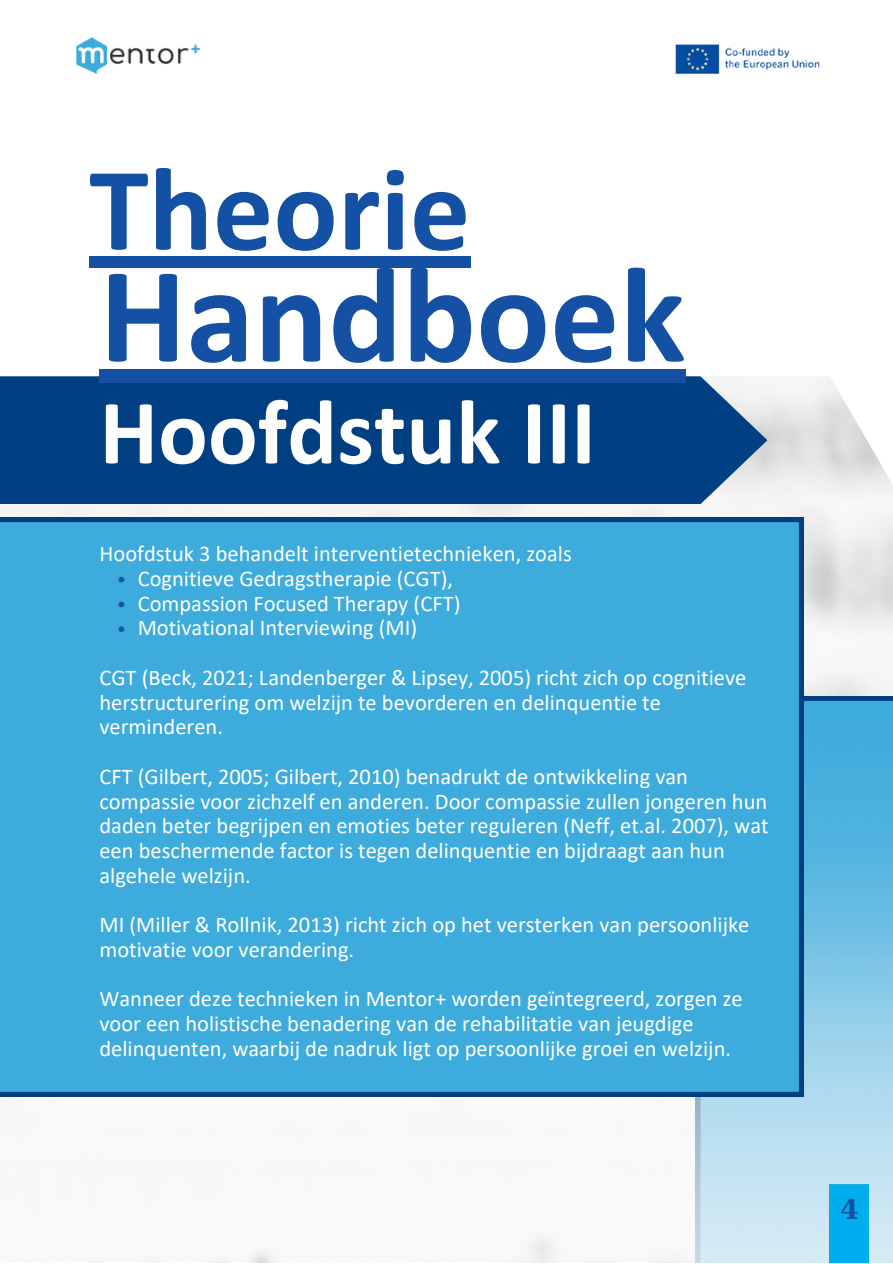
<style>
.page{position:relative;width:893px;height:1264px;background:#fff}
.page>*{position:absolute;margin:0;border:0;box-sizing:border-box;transform-origin:0 0}
.t1{font:700 137.7px "Calibri";color:#1450a4}
.t2{font:700 119.85px "Calibri";color:#1450a4}
.t3{font:700 92.85px "Calibri";color:#fff}
.t4{font:700 27px "DejaVu Serif";color:#1450a4}
.t5{font:22.5px/24.8px "Calibri";color:#fff}
</style>
<div class="page">
<img style="left:76px;top:37px;width:744px;height:37px">
<img style="left:0;top:377px;width:892px;height:319px">
<img style="left:0;top:710px;width:892px;height:552px">
<div style="left:0;top:517px;width:803px;height:579px;background:#3dabdc"></div>
<div style="left:0;top:376px;width:767px;height:128px;background:#004082"></div>
<svg style="left:119px;top:577px;width:5px;height:5px"></svg>
<svg style="left:119px;top:601px;width:5px;height:6px"></svg>
<svg style="left:119px;top:626px;width:5px;height:6px"></svg>
<div style="left:829px;top:1184px;width:39px;height:78px;background:#00aeef"></div>
<div style="left:89px;top:256px;width:381px;height:11px;background:#1450a4"></div>
<div style="left:99px;top:369px;width:586px;height:13px;background:#1450a4"></div>
<p class="t2" style="left:89px;top:159px;width:382px">Theorie</p>
<p class="t1" style="left:99px;top:258px;width:587px">Handboek</p>
<p class="t3" style="left:99px;top:393px;width:498px">Hoofdstuk III</p>
<p class="t5" style="left:99px;top:543px;width:474px">Hoofdstuk 3 behandelt interventietechnieken, zoals</p>
<p class="t5" style="left:138px;top:568px;width:317px">Cognitieve Gedragstherapie (CGT),</p>
<p class="t5" style="left:138px;top:592px;width:324px">Compassion Focused Therapy (CFT)</p>
<p class="t5" style="left:138px;top:617px;width:281px">Motivational Interviewing (MI)</p>
<p class="t5" style="left:99px;top:667px;width:648px">CGT (Beck, 2021; Landenberger &amp; Lipsey, 2005) richt zich op cognitieve herstructurering om welzijn te bevorderen en delinquentie te verminderen.</p>
<p class="t5" style="left:99px;top:765px;width:670px">CFT (Gilbert, 2005; Gilbert, 2010) benadrukt de ontwikkeling van compassie voor zichzelf en anderen. Door compassie zullen jongeren hun daden beter begrijpen en emoties beter reguleren (Neff, et.al. 2007), wat een beschermende factor is tegen delinquentie en bijdraagt aan hun algehele welzijn.</p>
<p class="t5" style="left:99px;top:914px;width:651px">MI (Miller &amp; Rollnik, 2013) richt zich op het versterken van persoonlijke motivatie voor verandering.</p>
<p class="t5" style="left:99px;top:988px;width:644px">Wanneer deze technieken in Mentor+ worden geïntegreerd, zorgen ze voor een holistische benadering van de rehabilitatie van jeugdige delinquenten, waarbij de nadruk ligt op persoonlijke groei en welzijn.</p>
<p class="t4" style="left:840px;top:1193px;width:20px">4</p>
</div>
